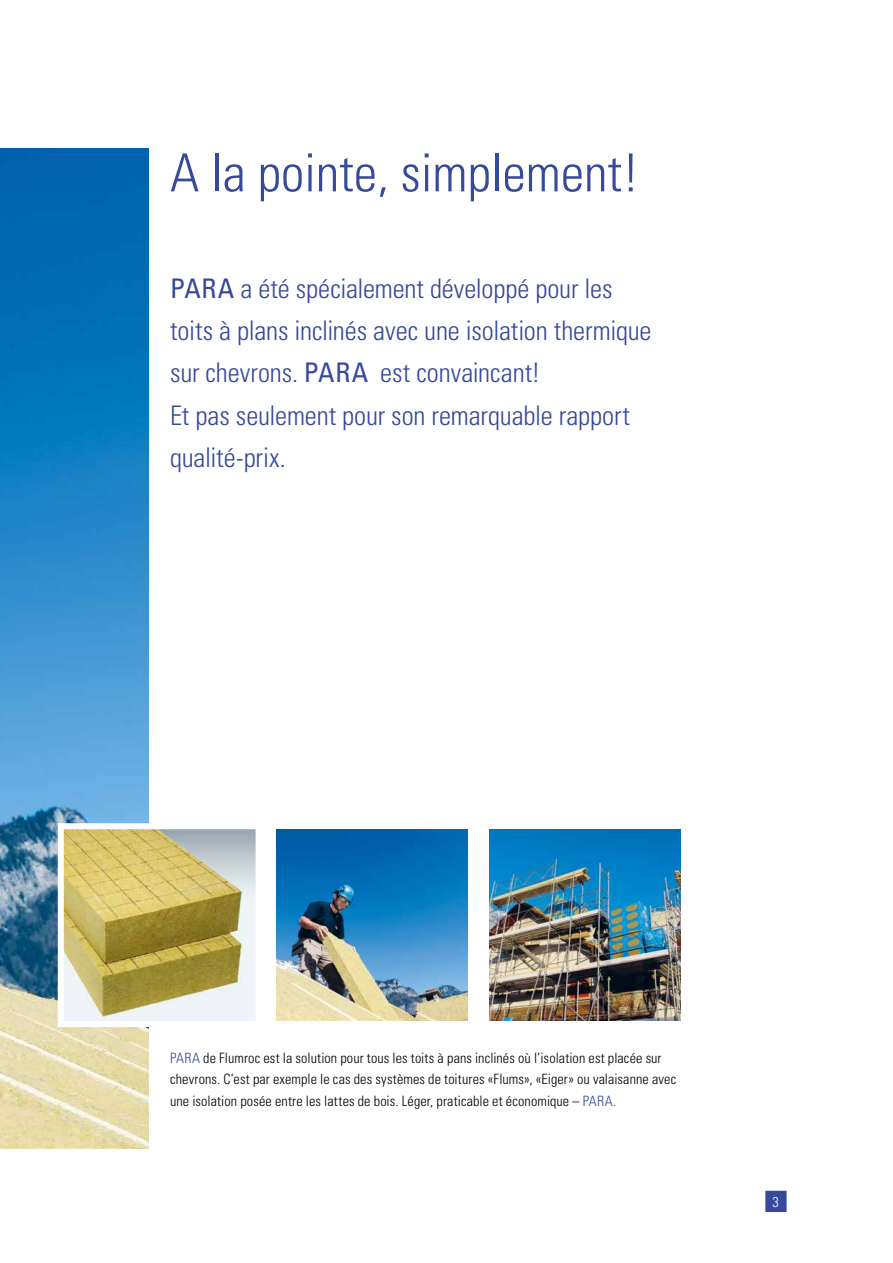
<style>
.page{position:relative;width:893px;height:1263px;background:#fff}
.page>*{position:absolute;margin:0;border:0;box-sizing:border-box;transform-origin:0 0}
.t1{font:300 condensed 52.5px "Univers LT Std";color:#36499b}
.t2{font:300 condensed 27px/42.5px "Univers LT Std";letter-spacing:-.005em;color:#36499b}
.t3{font:300 condensed 14.25px/21.3px "Univers LT Std";letter-spacing:.01em;color:#000}
.t4{font:300 condensed 14.25px "Univers LT Std";color:#fff}
.s1{font-weight:400}
.s2{color:#36499b}
</style>
<div class="page">
<div style="left:765px;top:1191px;width:22px;height:21px;background:#36499b;border:2px solid #36499b"></div>
<img style="left:0;top:149px;width:149px;height:999px">
<svg style="left:55px;top:820px;width:201px;height:210px"></svg>
<img style="left:276px;top:829px;width:192px;height:191px">
<img style="left:489px;top:829px;width:191px;height:191px">
<h1 class="t1" style="left:170px;top:141px;width:471px">A la pointe, simplement!</h1>
<h2 class="t2" style="left:170px;top:267px;width:483px"><span class="s1">PARA</span> a été spécialement développé pour les toits à plans inclinés avec une isolation thermique sur chevrons. <span class="s1">PARA</span> est convaincant!<br>Et pas seulement pour son remarquable rapport qualité-prix.</h2>
<p class="t3" style="left:170px;top:1047px;width:508px"><span class="s2">PARA</span> de Flumroc est la solution pour tous les toits à pans inclinés où l’isolation est placée sur chevrons. C’est par exemple le cas des systèmes de toitures «Flums», «Eiger» ou valaisanne avec une isolation posée entre les lattes de bois. Léger, praticable et économique – <span class="s2">PARA.</span></p>
<p class="t4" style="left:772px;top:1193px;width:8px">3</p>
</div>
